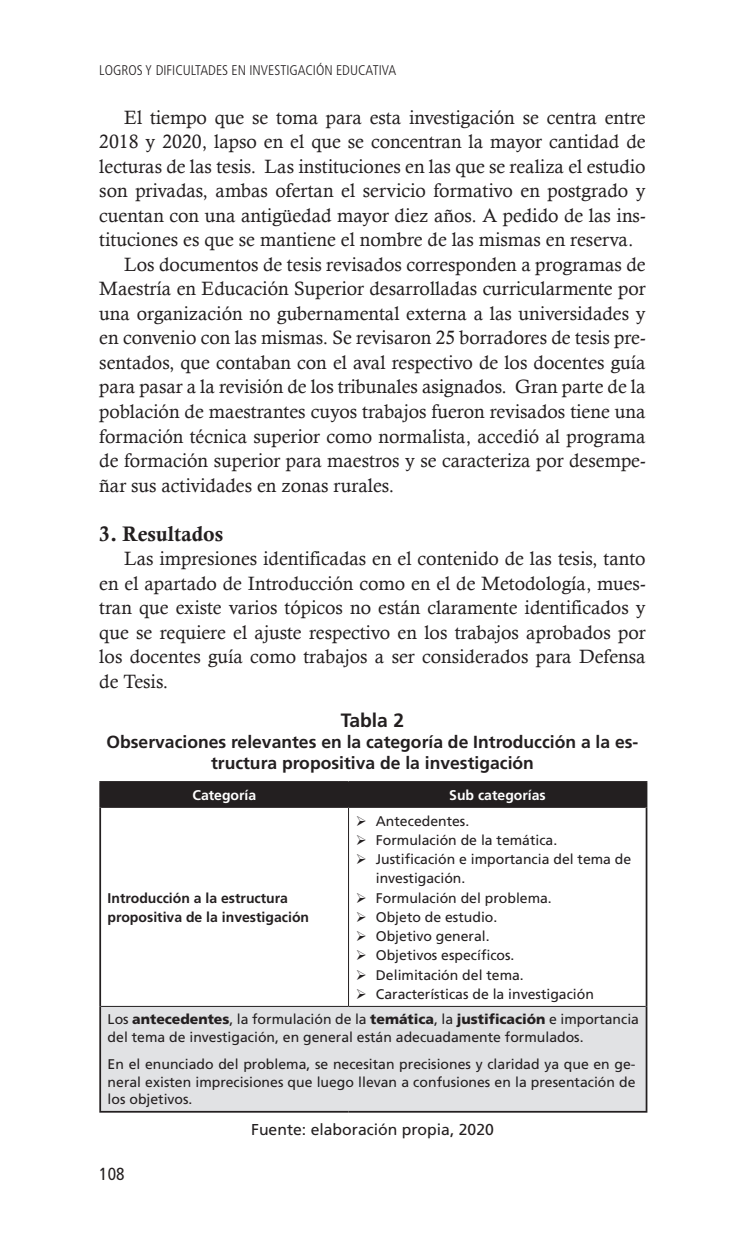
<style>
.page{position:relative;width:745px;height:1241px;background:#fff}
.page>*{position:absolute;margin:0;border:0;box-sizing:border-box;transform-origin:0 0}
.Subtitulo_1{font:21px "Calis MT Bol";color:#231f20}
.Texto_principal{font:19.25px/24.5px "Calisto";color:#231f20;text-align:justify}
.Titulo_grafico_1{font:700 19.25px "Frutiger LT Std";color:#231f20}
.Titulo_grafico_2{font:700 17.5px/21px "Frutiger LT Std";color:#231f20;text-align:center}
.t1{font:condensed 17.5px "Frutiger LT Std";color:#231f20}
.Fuente_grafico{font:15.75px "Frutiger LT Std";color:#231f20}
.List_Paragraph{font:14px/17.5px "Frutiger LT Std";color:#231f20}
.t2{font:700 14px/19.2px "Frutiger LT Std";color:#231f20}
.t3{font:300 condensed 14px "Frutiger LT Std";color:#231f20}
.t4{font:700 14px "Frutiger LT Std";color:#fff}
.s1{font-weight:900}
</style>
<div class="page">
<svg style="left:101px;top:807px;width:544px;height:198px"></svg>
<div style="left:100px;top:1006px;width:546px;height:105px;background:#e1e2e4"></div>
<div style="left:101px;top:782px;width:544px;height:24px;background:#231f20"></div>
<hr style="left:101px;top:806px;width:247px;height:1px;background:#231f20">
<hr style="left:348px;top:806px;width:297px;height:1px;background:#231f20">
<hr style="left:348px;top:807px;width:1px;height:198px;background:#231f20">
<hr style="left:101px;top:1005px;width:247px;height:1px;background:#231f20">
<hr style="left:348px;top:1005px;width:297px;height:1px;background:#231f20">
<hr style="left:99px;top:781px;width:249px;height:1px;background:#231f20">
<hr style="left:99px;top:782px;width:2px;height:25px;background:#231f20">
<hr style="left:348px;top:781px;width:299px;height:1px;background:#231f20">
<hr style="left:645px;top:782px;width:2px;height:25px;background:#231f20">
<hr style="left:99px;top:807px;width:2px;height:199px;background:#231f20">
<hr style="left:645px;top:807px;width:2px;height:199px;background:#231f20">
<hr style="left:99px;top:1006px;width:2px;height:104px;background:#231f20">
<hr style="left:645px;top:1006px;width:2px;height:104px;background:#231f20">
<hr style="left:99px;top:1110px;width:249px;height:2px;background:#231f20">
<hr style="left:348px;top:1110px;width:299px;height:2px;background:#231f20">
<svg style="left:367px;top:825px;width:14px;height:1px"></svg>
<svg style="left:367px;top:844px;width:14px;height:1px"></svg>
<svg style="left:367px;top:864px;width:14px;height:1px"></svg>
<svg style="left:367px;top:902px;width:14px;height:1px"></svg>
<svg style="left:367px;top:921px;width:14px;height:1px"></svg>
<svg style="left:367px;top:941px;width:14px;height:1px"></svg>
<svg style="left:367px;top:960px;width:14px;height:1px"></svg>
<svg style="left:367px;top:979px;width:14px;height:1px"></svg>
<svg style="left:367px;top:998px;width:14px;height:1px"></svg>
<p class="t3" style="left:99px;top:62px;width:298px">LOGROS Y DIFICULTADES EN INVESTIGACIÓN EDUCATIVA</p>
<p class="Texto_principal" style="left:99px;top:105px;width:547px;text-indent:25px">El tiempo que se toma para esta investigación se centra entre 2018 y 2020, lapso en el que se concentran la mayor cantidad de lecturas de las tesis. Las instituciones en las que se realiza el estudio son privadas, ambas ofertan el servicio formativo en postgrado y cuentan con una antigüedad mayor diez años. A pedido de las ins&shy;tituciones es que se mantiene el nombre de las mismas en reserva.</p>
<p class="Texto_principal" style="left:99px;top:252px;width:547px;text-indent:25px">Los documentos de tesis revisados corresponden a programas de Maestría en Educación Superior desarrolladas curricularmente por una organización no gubernamental externa a las universidades y en convenio con las mismas. Se revisaron 25 borradores de tesis pre&shy;sentados, que contaban con el aval respectivo de los docentes guía para pasar a la revisión de los tribunales asignados. Gran parte de la población de maestrantes cuyos trabajos fueron revisados tiene una formación técnica superior como normalista, accedió al programa de formación superior para maestros y se caracteriza por desempe&shy;ñar sus actividades en zonas rurales.</p>
<p class="Subtitulo_1" style="left:99px;top:521px;width:125px">3. Resultados</p>
<p class="Texto_principal" style="left:99px;top:546px;width:547px;text-indent:25px">Las impresiones identificadas en el contenido de las tesis, tanto en el apartado de Introducción como en el de Metodología, mues&shy;tran que existe varios tópicos no están claramente identificados y que se requiere el ajuste respectivo en los trabajos aprobados por los docentes guía como trabajos a ser considerados para Defensa de Tesis.</p>
<p class="Titulo_grafico_1" style="left:340px;top:709px;width:65px">Tabla 2</p>
<p class="Titulo_grafico_2" style="left:106px;top:731px;width:533px">Observaciones relevantes en la categoría de Introducción a la es&shy;tructura propositiva de la investigación</p>
<p class="t4" style="left:192px;top:786px;width:65px">Categoría</p>
<p class="t4" style="left:449px;top:786px;width:98px">Sub categorías</p>
<p class="List_Paragraph" style="left:356px;top:812px;width:115px">➢ Antecedentes.</p>
<p class="List_Paragraph" style="left:356px;top:831px;width:203px">➢ Formulación de la temática.</p>
<p class="List_Paragraph" style="left:375px;top:849px;width:257px;line-height:19.2px;text-indent:-20px">➢ Justificación e importancia del tema de investigación.</p>
<p class="List_Paragraph" style="left:356px;top:889px;width:197px">➢ Formulación del problema.</p>
<p class="List_Paragraph" style="left:356px;top:908px;width:143px">➢ Objeto de estudio.</p>
<p class="List_Paragraph" style="left:356px;top:927px;width:135px">➢ Objetivo general.</p>
<p class="List_Paragraph" style="left:356px;top:946px;width:160px">➢ Objetivos específicos.</p>
<p class="List_Paragraph" style="left:356px;top:966px;width:169px">➢ Delimitación del tema.</p>
<p class="List_Paragraph" style="left:356px;top:985px;width:239px">➢ Características de la investigación</p>
<p class="List_Paragraph" style="left:108px;top:1010px;width:532px">Los <span class="s1">antecedentes</span>, la formulación de la <span class="s1">temática</span>, la <span class="s1">justificación</span> e importancia del tema de investigación, en general están adecuadamente formulados.</p>
<p class="List_Paragraph" style="left:108px;top:1055px;width:529px;text-align:justify">En el enunciado del problema, se necesitan precisiones y claridad ya que en ge&shy;neral existen imprecisiones que luego llevan a confusiones en la presentación de los objetivos.</p>
<p class="Fuente_grafico" style="left:251px;top:1119px;width:244px">Fuente: elaboración propia, 2020</p>
<p class="t2" style="left:108px;top:887px;width:203px">Introducción a la estructura propositiva de la investigación</p>
<p class="t1" style="left:99px;top:1163px;width:27px">108</p>
</div>
